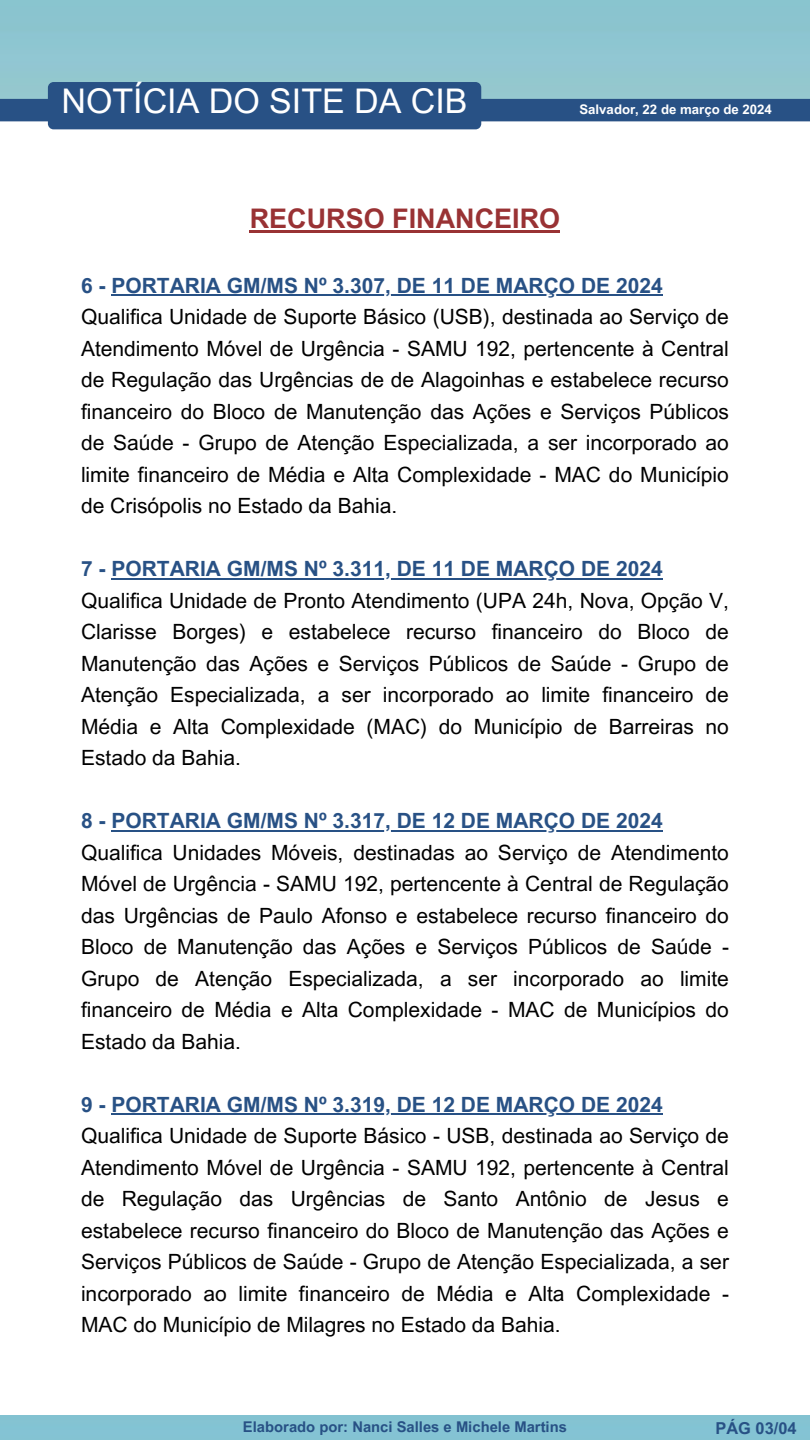
<style>
.page{position:relative;width:810px;height:1440px;background:#fff}
.page>*{position:absolute;margin:0;border:0;box-sizing:border-box;transform-origin:0 0}
.t1{font:34px "Arial MT Pro";color:#fff}
.t2{font:700 27px "Arial MT Pro";color:#993234}
.t3{font:21px/31.5px "Arial MT Pro";color:#000;text-align:justify}
.t4{font:700 21px "Arial MT Pro";color:#285185}
.t5{font:700 16.4px "Arial MT Pro";color:#285185}
.t6{font:700 14.8px "Arial MT Pro";color:#285185}
.t7{font:700 13.2px "Arial MT Pro";color:#fff}
</style>
<div class="page">
<hr style="left:250px;top:230px;width:310px;height:2px;background:#993234">
<hr style="left:111px;top:294px;width:552px;height:2px;background:#285185">
<hr style="left:111px;top:578px;width:552px;height:1px;background:#285185">
<hr style="left:111px;top:830px;width:552px;height:1px;background:#285185">
<hr style="left:111px;top:1113px;width:552px;height:2px;background:#285185">
<div style="left:0;top:99px;width:810px;height:22px;background:#285185"></div>
<div style="left:48px;top:82px;width:433px;height:47px;background:#285185"></div>
<h1 class="t1" style="left:62px;top:88px;width:408px">NOTÍCIA DO SITE DA CIB</h1>
<p class="t7" style="left:579px;top:104px;width:194px">Salvador, 22 de março de 2024</p>
<p class="t2" style="left:250px;top:209px;width:312px">RECURSO FINANCEIRO</p>
<p class="t4" style="left:81px;top:278px;width:583px">6 - PORTARIA GM/MS Nº 3.307, DE 11 DE MARÇO DE 2024</p>
<p class="t3" style="left:81px;top:304px;width:649px">Qualifica Unidade de Suporte Básico (USB), destinada ao Serviço de Atendimento Móvel de Urgência - SAMU 192, pertencente à Central de Regulação das Urgências de de Alagoinhas e estabelece recurso financeiro do Bloco de Manutenção das Ações e Serviços Públicos de Saúde - Grupo de Atenção Especializada, a ser incorporado ao limite financeiro de Média e Alta Complexidade - MAC do Município de Crisópolis no Estado da Bahia.</p>
<p class="t4" style="left:81px;top:561px;width:583px">7 - PORTARIA GM/MS Nº 3.311, DE 11 DE MARÇO DE 2024</p>
<p class="t3" style="left:81px;top:587px;width:649px">Qualifica Unidade de Pronto Atendimento (UPA 24h, Nova, Opção V, Clarisse Borges) e estabelece recurso financeiro do Bloco de Manutenção das Ações e Serviços Públicos de Saúde - Grupo de Atenção Especializada, a ser incorporado ao limite financeiro de Média e Alta Complexidade (MAC) do Município de Barreiras no Estado da Bahia.</p>
<p class="t4" style="left:81px;top:813px;width:583px">8 - PORTARIA GM/MS Nº 3.317, DE 12 DE MARÇO DE 2024</p>
<p class="t3" style="left:81px;top:839px;width:649px">Qualifica Unidades Móveis, destinadas ao Serviço de Atendimento Móvel de Urgência - SAMU 192, pertencente à Central de Regulação das Urgências de Paulo Afonso e estabelece recurso financeiro do Bloco de Manutenção das Ações e Serviços Públicos de Saúde - Grupo de Atenção Especializada, a ser incorporado ao limite financeiro de Média e Alta Complexidade - MAC de Municípios do Estado da Bahia.</p>
<p class="t4" style="left:81px;top:1097px;width:583px">9 - PORTARIA GM/MS Nº 3.319, DE 12 DE MARÇO DE 2024</p>
<p class="t3" style="left:81px;top:1123px;width:649px">Qualifica Unidade de Suporte Básico - USB, destinada ao Serviço de Atendimento Móvel de Urgência - SAMU 192, pertencente à Central de Regulação das Urgências de Santo Antônio de Jesus e estabelece recurso financeiro do Bloco de Manutenção das Ações e Serviços Públicos de Saúde - Grupo de Atenção Especializada, a ser incorporado ao limite financeiro de Média e Alta Complexidade - MAC do Município de Milagres no Estado da Bahia.</p>
<p class="t6" style="left:243px;top:1421px;width:326px">Elaborado por: Nanci Salles e Michele Martins</p>
<p class="t5" style="left:715px;top:1422px;width:83px">PÁG 03/04</p>
</div>
